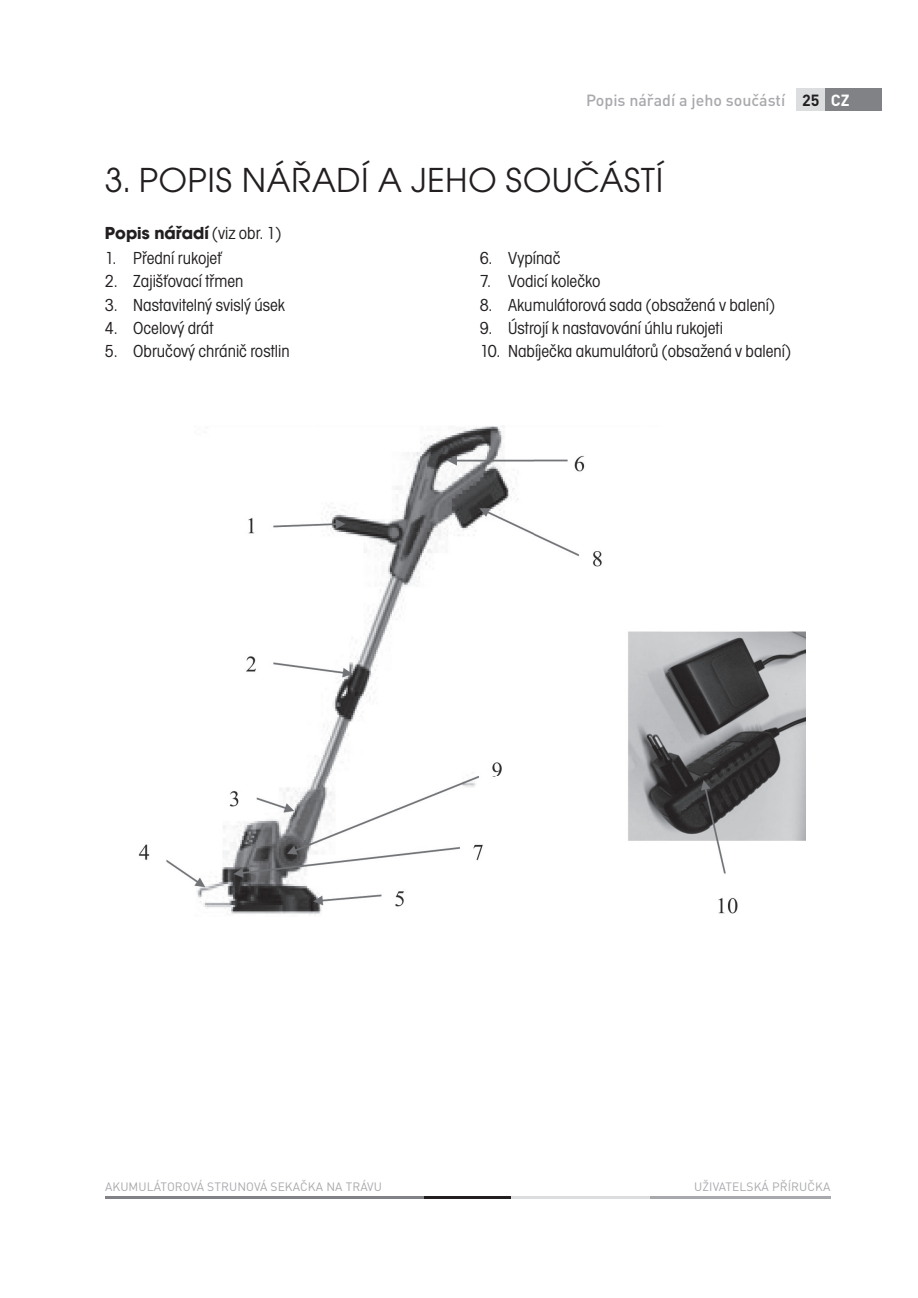
<style>
.page{position:relative;width:918px;height:1298px;background:#fff}
.page>*{position:absolute;margin:0;border:0;box-sizing:border-box;transform-origin:0 0}
.t1{font:36px "Avant Gar Got Itc TOT Boo";letter-spacing:.015em;color:#231f20}
.t2{font:18px "Avant Gar Got Itc TOT Boo Con";color:#231f20}
.t3{font:700 18px "Avant Gar Got Itc TOT";color:#231f20}
.t4{font:500 16px "DIN Pro";color:#a8a9ad}
.t5{font:700 16px "DIN Pro";color:#fff}
.t6{font:700 16px "DIN Pro";color:#231f20}
.t7{font:12px "DIN Pro";letter-spacing:.01em;color:#a8a9ad}
.s1{font-family:"Avant Gar Got Itc TOT Boo Con";font-weight:400}
</style>
<div class="page">
<hr style="left:649px;top:1196px;width:182px;height:3px;background:#a8a9ad">
<hr style="left:511px;top:1196px;width:139px;height:3px;background:#dcdddf">
<hr style="left:105px;top:1196px;width:319px;height:3px;background:#808285">
<hr style="left:424px;top:1196px;width:87px;height:3px;background:#231f20">
<div style="left:825px;top:88px;width:56px;height:23px;background:#808285"></div>
<div style="left:797px;top:88px;width:28px;height:23px;background:#dcdddf"></div>
<img style="left:138px;top:426px;width:667px;height:489px">
<p class="t4" style="left:586px;top:95px;width:201px">Popis nářadí a jeho součástí</p>
<p class="t6" style="left:802px;top:91px;width:19px">25</p>
<p class="t5" style="left:831px;top:91px;width:20px">CZ</p>
<h1 class="t1" style="left:105px;top:166px;width:560px">3. POPIS NÁŘADÍ A JEHO SOUČÁSTÍ</h1>
<p class="t3" style="left:105px;top:226px;width:178px">Popis nářadí <span class="s1">(viz obr. 1)</span></p>
<p class="t2" style="left:105px;top:251px;width:119px">1. Přední rukojeť</p>
<p class="t2" style="left:105px;top:274px;width:140px">2. Zajišťovací třmen</p>
<p class="t2" style="left:105px;top:298px;width:182px">3. Nastavitelný svislý úsek</p>
<p class="t2" style="left:105px;top:321px;width:110px">4. Ocelový drát</p>
<p class="t2" style="left:105px;top:344px;width:186px">5. Obručový chránič rostlin</p>
<p class="t2" style="left:480px;top:251px;width:82px">6. Vypínač</p>
<p class="t2" style="left:480px;top:274px;width:122px">7. Vodicí kolečko</p>
<p class="t2" style="left:480px;top:298px;width:297px">8. Akumulátorová sada (obsažená v balení)</p>
<p class="t2" style="left:480px;top:321px;width:245px">9. Ústrojí k nastavování úhlu rukojeti</p>
<p class="t2" style="left:480px;top:344px;width:313px">10. Nabíječka akumulátorů (obsažená v balení)</p>
<p class="t7" style="left:105px;top:1180px;width:279px">AKUMULÁTOROVÁ STRUNOVÁ SEKAČKA NA TRÁVU</p>
<p class="t7" style="left:694px;top:1180px;width:138px">UŽIVATELSKÁ PŘÍRUČKA</p>
</div>
